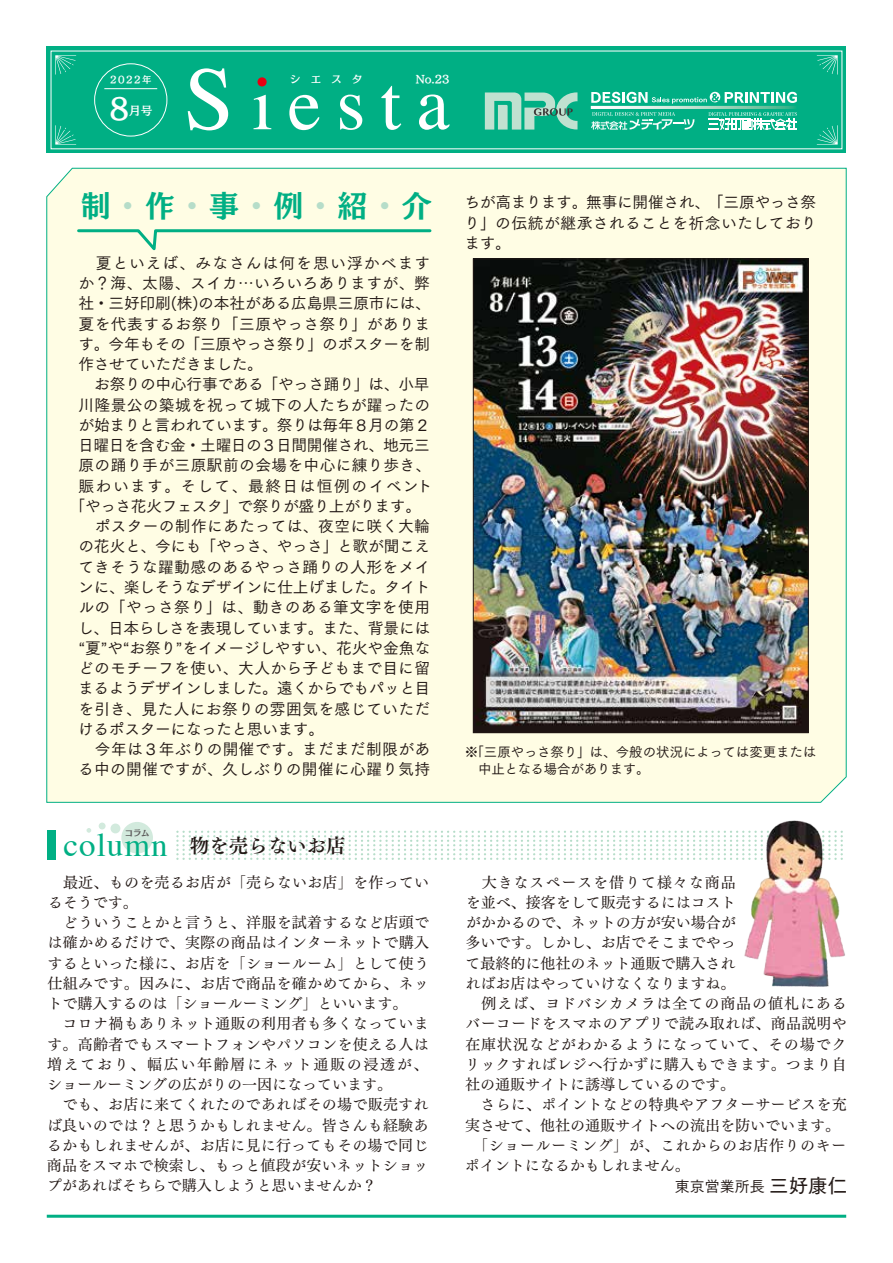
<style>
.page{position:relative;width:893px;height:1263px;background:#fff}
.page>*{position:absolute;margin:0;border:0;box-sizing:border-box;transform-origin:0 0}
.t1{font:90px "Times";color:#fff}
.t2{font:75px "Times";letter-spacing:.2em;color:#fff}
.t3{font:33px "Times";letter-spacing:.03em;color:#00af84}
.t4{font:30px "Mode Min A Large Pro B";color:#00af84}
.t5{font:28.05px "Mode Min A Large Pro D";color:#fff}
.t6{font:19.5px "Tsuku Min Pro B";color:#221815}
.t7{font:19.5px "Tsuku Go Pro D";color:#221815}
.t8{font:15.75px/20.2px "Tsuku Go Pro M";color:#221815;text-align:justify}
.t9{font:15.75px "Tsuku Go Pro M";letter-spacing:.02em;color:#221815}
.t10{font:15.75px "Tsuku Go Pro M";letter-spacing:-.025em;color:#221815}
.t11{font:15.75px "Tsuku Go Pro M";letter-spacing:-.03em;color:#221815}
.t12{font:15.75px "Tsuku Go Pro M";letter-spacing:-.02em;color:#221815}
.t13{font:15.75px "Tsuku Go Pro M";letter-spacing:.025em;color:#221815}
.t14{font:15.75px "Tsuku Go Pro M";letter-spacing:.065em;color:#221815}
.t15{font:15.75px "Tsuku Go Pro M";letter-spacing:.09em;color:#221815}
.t16{font:15px/20.2px "Tsuku Min Pro M";letter-spacing:.02em;color:#221815}
.t17{font:15px "Tsuku Go Pro M";color:#221815}
.t18{font:13.5px/16.5px "Tsuku Go Pro M";letter-spacing:-.015em;color:#221815}
.t19{font:11.7px "Mode Min A Large Pro D";color:#fff}
.t20{font:10.5px "Mode Min A Large Pro D";letter-spacing:.97em;color:#fff}
.t21{font:9.3px "Mode Min A Large Pro D";letter-spacing:.15em;color:#fff}
.t22{font:8.25px "Mode Min A Large Pro B";color:#595757}
.s1{color:#b6ddc9}
</style>
<div class="page">
<div style="left:46px;top:167px;width:801px;height:636px;background:#fffde4"></div>
<div style="left:47px;top:47px;width:799px;height:106px;background:#00af84"></div>
<div style="left:121px;top:822px;width:32px;height:31px;background:#d2eadd;border-radius:50%"></div>
<div style="left:111px;top:823px;width:9px;height:10px;background:#d2eadd;border-radius:50%"></div>
<div style="left:99px;top:822px;width:7px;height:7px;background:#d2eadd;border-radius:50%"></div>
<svg style="left:87px;top:828px;width:4px;height:5px"></svg>
<svg style="left:177px;top:831px;width:543px;height:29px"></svg>
<div style="left:47px;top:830px;width:8px;height:29px;background:#00af84"></div>
<hr style="left:47px;top:1215px;width:799px;height:3px;background:#00af84">
<svg style="left:55px;top:55px;width:21px;height:20px"></svg>
<svg style="left:55px;top:125px;width:21px;height:20px"></svg>
<svg style="left:817px;top:55px;width:21px;height:20px"></svg>
<svg style="left:817px;top:125px;width:21px;height:20px"></svg>
<svg style="left:257px;top:77px;width:10px;height:10px"></svg>
<div style="left:94px;top:63px;width:73px;height:73px;border:1px solid #fff;border-radius:50%"></div>
<hr style="left:104px;top:88px;width:53px;height:1px;background:#fff">
<svg style="left:485px;top:92px;width:92px;height:38px"></svg>
<svg style="left:591px;top:92px;width:206px;height:38px"></svg>
<svg style="left:76px;top:228px;width:357px;height:28px;background:#e2f4d9"></svg>
<img style="left:475px;top:260px;width:332px;height:471px">
<div style="left:473px;top:258px;width:336px;height:475px;border:1px solid #221815"></div>
<img style="left:723px;top:820px;width:122px;height:167px">
<h1 class="t1" style="left:184px;top:15px;width:52px">S</h1>
<p class="t20" style="left:416px;top:71px;width:35px">No.23</p>
<p class="t21" style="left:110px;top:72px;width:43px">2022年</p>
<h2 class="t2" style="left:252px;top:34px;width:199px">iesta</h2>
<p class="t20" style="left:290px;top:71px;width:74px">シエスタ</p>
<h3 class="t5" style="left:109px;top:84px;width:21px">8</h3>
<p class="t19" style="left:129px;top:101px;width:25px">月号</p>
<h3 class="t4" style="left:81px;top:180px;width:352px">制<span class="s1">・</span>作<span class="s1">・</span>事<span class="s1">・</span>例<span class="s1">・</span>紹<span class="s1">・</span>介</h3>
<p class="t14" style="left:79px;top:250px;width:353px">　夏といえば、みなさんは何を思い浮かべます</p>
<p class="t9" style="left:78px;top:270px;width:353px">か？海、太陽、スイカ…いろいろありますが、弊</p>
<p class="t8" style="left:79px;top:292px;width:354px">社・三好印刷株( )の本社がある広島県三原市には、</p>
<p class="t9" style="left:79px;top:311px;width:353px">夏を代表するお祭り「三原やっさ祭り」がありま</p>
<p class="t10" style="left:78px;top:331px;width:353px">す。今年もその「三原やっさ祭り」のポスターを制</p>
<p class="t10" style="left:79px;top:351px;width:186px">作させていただきました。</p>
<p class="t10" style="left:79px;top:371px;width:353px">　お祭りの中心行事である「やっさ踊り」は、小早</p>
<p class="t8" style="left:79px;top:393px;width:353px">川隆景公の築城を祝って城下の人たちが躍ったの</p>
<p class="t11" style="left:78px;top:412px;width:353px">が始まりと言われています。祭りは毎年８月の第２</p>
<p class="t11" style="left:78px;top:432px;width:353px">日曜日を含む金・土曜日の３日間開催され、地元三</p>
<p class="t9" style="left:79px;top:452px;width:354px">原の踊り手が三原駅前の会場を中心に練り歩き、</p>
<p class="t15" style="left:79px;top:473px;width:355px">賑わいます。そして、最終日は恒例のイベント</p>
<p class="t11" style="left:70px;top:493px;width:353px">「やっさ花火フェスタ」で祭りが盛り上がります。</p>
<p class="t8" style="left:79px;top:514px;width:353px">　ポスターの制作にあたっては、夜空に咲く大輪</p>
<p class="t12" style="left:78px;top:533px;width:353px">の花火と、今にも「やっさ、やっさ」と歌が聞こえ</p>
<p class="t8" style="left:78px;top:555px;width:353px">てきそうな躍動感のあるやっさ踊りの人形をメイ</p>
<p class="t10" style="left:78px;top:574px;width:353px">ンに、楽しそうなデザインに仕上げました。タイト</p>
<p class="t13" style="left:78px;top:594px;width:353px">ルの「やっさ祭り」は、動きのある筆文字を使用</p>
<p class="t10" style="left:78px;top:614px;width:353px">し、日本らしさを表現しています。また、背景には</p>
<p class="t8" style="left:78px;top:636px;width:353px">夏“ や” “お祭り”をイメージしやすい、花火や金魚な</p>
<p class="t9" style="left:78px;top:655px;width:353px">どのモチーフを使い、大人から子どもまで目に留</p>
<p class="t11" style="left:78px;top:675px;width:353px">まるようデザインしました。遠くからでもパッと目</p>
<p class="t9" style="left:78px;top:695px;width:353px">を引き、見た人にお祭りの雰囲気を感じていただ</p>
<p class="t10" style="left:78px;top:716px;width:247px">けるポスターになったと思います。</p>
<p class="t9" style="left:79px;top:736px;width:353px">　今年は３年ぶりの開催です。まだまだ制限があ</p>
<p class="t9" style="left:78px;top:756px;width:353px">る中の開催ですが、久しぶりの開催に心躍り気持</p>
<p class="t22" style="left:125px;top:826px;width:26px">コラム</p>
<h3 class="t3" style="left:64px;top:814px;width:105px">column</h3>
<h3 class="t6" style="left:190px;top:830px;width:157px">物を売らないお店</h3>
<p class="t8" style="left:464px;top:190px;width:354px">ちが高まります。無事に開催され、「三原やっさ祭り」の伝統が継承されることを祈念いたしております。</p>
<p class="t18" style="left:478px;top:743px;width:340px;text-indent:-13px">※「三原やっさ祭り」は、今般の状況によっては変更または中止となる場合があります。</p>
<p class="t16" style="left:47px;top:870px;width:384px">　最近、ものを売るお店が「売らないお店」を作っているそうです。<br>　どういうことかと言うと、洋服を試着するなど店頭では確かめるだけで、実際の商品はインターネットで購入するといった様に、お店を「ショールーム」として使う仕組みです。因みに、お店で商品を確かめてから、ネットで購入するのは「ショールーミング」といいます。<br>　コロナ禍もありネット通販の利用者も多くなっています。高齢者でもスマートフォンやパソコンを使える人は増えており、幅広い年齢層にネット通販の浸透が、ショールーミングの広がりの一因になっています。<br>　でも、お店に来てくれたのであればその場で販売すれば良いのでは？と思うかもしれません。皆さんも経験あるかもしれませんが、お店に見に行ってもその場で同じ商品をスマホで検索し、もっと値段が安いネットショップがあればそちらで購入しようと思いませんか?</p>
<p class="t16" style="left:465px;top:870px;width:383px">　大きなスペースを借りて様々な商品<br>を並べ、接客をして販売するにはコスト<br>がかかるので、ネットの方が安い場合が<br>多いです。しかし、お店でそこまでやっ<br>て最終的に他社のネット通販で購入され<br>ればお店はやっていけなくなりますね。<br>　例えば、ヨドバシカメラは全ての商品の値札にあるバーコードをスマホのアプリで読み取れば、商品説明や在庫状況などがわかるようになっていて、その場でクリックすればレジへ行かずに購入もできます。つまり自社の通販サイトに誘導しているのです。<br>　さらに、ポイントなどの特典やアフターサービスを充実させて、他社の通販サイトへの流出を防いでいます。　「ショールーミング」が、これからのお店作りのキーポイントになるかもしれません。</p>
<h3 class="t7" style="left:769px;top:1170px;width:79px">三好康仁</h3>
<p class="t17" style="left:675px;top:1173px;width:91px">東京営業所長</p>
</div>
